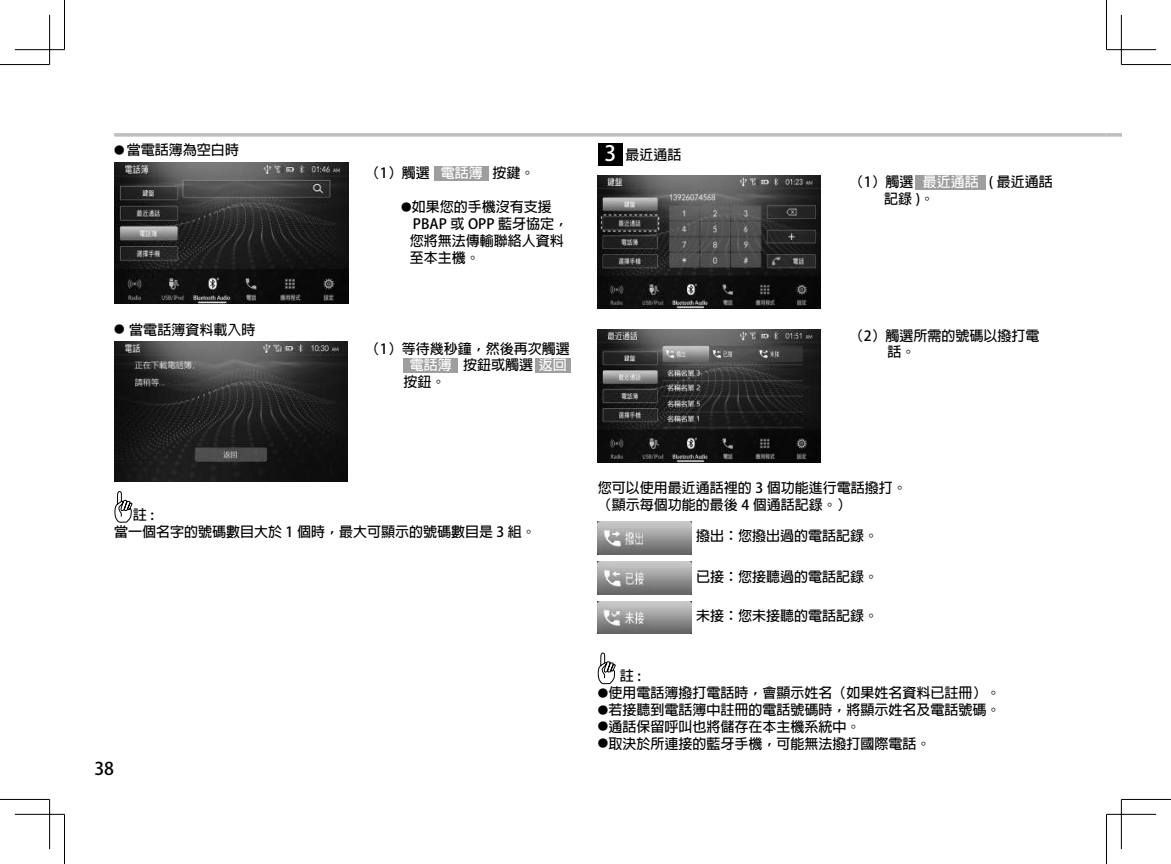
<style>
.page{position:relative;width:1171px;height:864px;background:#fff}
.page>*{position:absolute;margin:0;border:0;box-sizing:border-box;transform-origin:0 0}
.t1{font:700 17.5px "Adobe Fan Heiti Std";color:#000}
.t2{font:700 14px/16.8px "Adobe Fan Heiti Std";color:#000}
.t3{font:700 14px "Adobe Fan Heiti Std";color:#fff}
.s1{font-size:10.5px}
.s2{color:#fff}
.s3{font-size:21px;color:#fff}
</style>
<div class="page">
<hr style="left:114px;top:133px;width:992px;height:3px;background:#bebebe">
<hr style="left:1106px;top:133px;width:15px;height:3px;background:#bebebe">
<img style="left:114px;top:162px;width:234px;height:141px">
<img style="left:114px;top:341px;width:233px;height:140px">
<img style="left:598px;top:175px;width:222px;height:133px">
<img style="left:598px;top:329px;width:222px;height:133px">
<svg style="left:115px;top:491px;width:17px;height:31px"></svg>
<div style="left:598px;top:143px;width:25px;height:22px;background:#000"></div>
<svg style="left:598px;top:652px;width:17px;height:31px"></svg>
<img style="left:598px;top:561px;width:93px;height:33px">
<img style="left:598px;top:521px;width:93px;height:33px">
<img style="left:598px;top:601px;width:93px;height:32px">
<div style="left:915px;top:175px;width:71px;height:15px;background:#9e9e9e"></div>
<div style="left:434px;top:166px;width:55px;height:15px;background:#9e9e9e"></div>
<div style="left:403px;top:358px;width:55px;height:15px;background:#9e9e9e"></div>
<div style="left:535px;top:358px;width:36px;height:15px;background:#9e9e9e"></div>
<hr style="left:0;top:64px;width:50px;height:1px;background:#000">
<hr style="left:1121px;top:64px;width:50px;height:1px;background:#000">
<hr style="left:0;top:798px;width:50px;height:1px;background:#000">
<hr style="left:1121px;top:798px;width:50px;height:1px;background:#000">
<hr style="left:64px;top:0;width:1px;height:50px;background:#000">
<hr style="left:64px;top:814px;width:1px;height:49px;background:#000">
<hr style="left:1106px;top:0;width:1px;height:50px;background:#000">
<hr style="left:1106px;top:814px;width:1px;height:49px;background:#000">
<hr style="left:15px;top:49px;width:49px;height:1px;background:#000">
<hr style="left:1106px;top:49px;width:50px;height:1px;background:#000">
<hr style="left:15px;top:813px;width:49px;height:1px;background:#000">
<hr style="left:1106px;top:813px;width:50px;height:1px;background:#000">
<hr style="left:49px;top:15px;width:1px;height:49px;background:#000">
<hr style="left:49px;top:799px;width:1px;height:49px;background:#000">
<hr style="left:1121px;top:15px;width:1px;height:49px;background:#000">
<hr style="left:1121px;top:799px;width:1px;height:49px;background:#000">
<p class="t2" style="left:114px;top:142px;width:126px"><span class="s1">●</span> 當電話簿為空白時</p>
<p class="t2" style="left:114px;top:321px;width:143px"><span class="s1">●</span> 當電話簿資料載入時</p>
<p class="t2" style="left:366px;top:165px;width:65px">（1）觸選</p>
<p class="t2" style="left:492px;top:165px;width:43px">按鍵。</p>
<p class="t2" style="left:410px;top:199px;width:160px;text-indent:-9px"><span class="s1">●</span>如果您的手機沒有支援<br>PBAP 或 OPP 藍牙協定，您將無法傳輸聯絡人資料至本主機。</p>
<p class="t3" style="left:441px;top:165px;width:43px">電話簿</p>
<p class="t2" style="left:366px;top:340px;width:205px">（1）等待幾秒鐘，然後再次觸選</p>
<p class="t2" style="left:463px;top:357px;width:105px">按鈕或觸選<span class="s2">返回</span></p>
<p class="t2" style="left:403px;top:374px;width:43px">按鈕。</p>
<p class="t3" style="left:410px;top:356px;width:43px">電話簿</p>
<p class="t2" style="left:604px;top:146px;width:78px"><span class="s3">3</span> 最近通話</p>
<p class="t2" style="left:850px;top:174px;width:65px">（1）觸選</p>
<p class="t2" style="left:989px;top:174px;width:66px">( 最近通話</p>
<p class="t2" style="left:884px;top:191px;width:52px">記錄 )。</p>
<p class="t3" style="left:923px;top:174px;width:57px">最近通話</p>
<p class="t2" style="left:887px;top:327px;width:154px;text-indent:-38px">（2）觸選所需的號碼以撥打電話。</p>
<p class="t2" style="left:114px;top:506px;width:423px;text-indent:19px">註:<br>當一個名字的號碼數目大於 1 個時，最大可顯示的號碼數目是 3 組。</p>
<p class="t1" style="left:94px;top:757px;width:21px">38</p>
<p class="t2" style="left:598px;top:479px;width:310px">您可以使用最近通話裡的 3 個功能進行電話撥打。（顯示每個功能的最後 4 個通話記錄。）</p>
<p class="t2" style="left:696px;top:527px;width:183px">撥出：您撥出過的電話記錄。</p>
<p class="t2" style="left:696px;top:569px;width:183px">已接：您接聽過的電話記錄。</p>
<p class="t2" style="left:696px;top:607px;width:183px">未接：您未接聽的電話記錄。</p>
<p class="t2" style="left:620px;top:667px;width:22px">註:</p>
<p class="t2" style="left:598px;top:684px;width:404px"><span class="s1">●</span>使用電話簿撥打電話時，會顯示姓名（如果姓名資料已註冊）。</p>
<p class="t2" style="left:598px;top:701px;width:404px"><span class="s1">●</span>若接聽到電話簿中註冊的電話號碼時，將顯示姓名及電話號碼。</p>
<p class="t2" style="left:598px;top:718px;width:264px"><span class="s1">●</span>通話保留呼叫也將儲存在本主機系統中。</p>
<p class="t2" style="left:598px;top:735px;width:334px"><span class="s1">●</span>取決於所連接的藍牙手機，可能無法撥打國際電話。</p>
</div>
